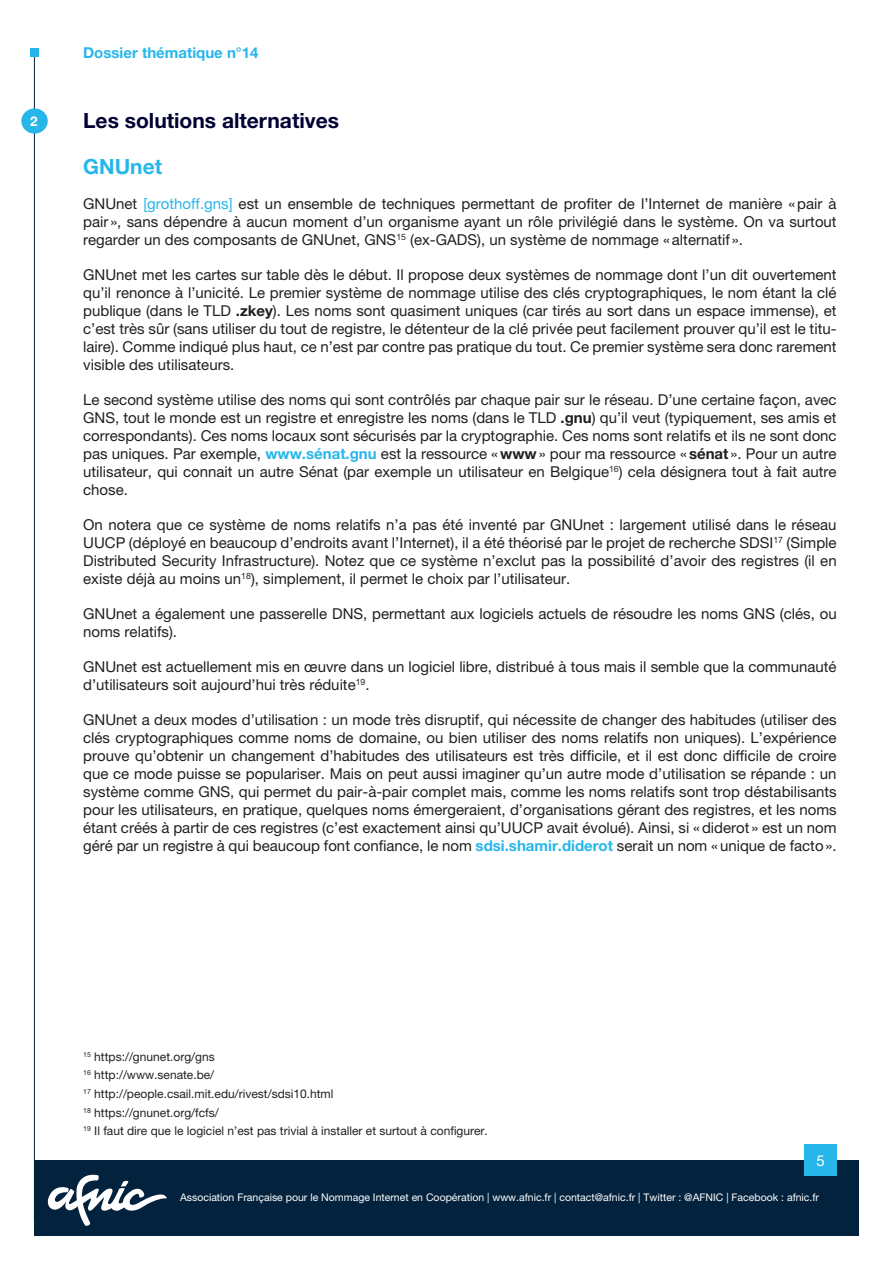
<style>
.page{position:relative;width:893px;height:1263px;background:#fff}
.page>*{position:absolute;margin:0;border:0;box-sizing:border-box;transform-origin:0 0}
.t1{font:700 21px "Helvetica Neue LT Std";color:#000032}
.c_corpsBleu{font:700 21px "Helvetica Neue LT Std";color:#26b6ea}
.c_corps{font:15px/18px "Helvetica Neue LT Std";color:#231f20;text-align:justify}
.t2{font:700 15px "Helvetica Neue LT Std";color:#26b6ea}
.t3{font:15px "Helvetica Neue LT Std";color:#fff}
.t4{font:700 13.5px "Helvetica Neue LT Std";color:#fff}
.c_corps-2{font:12px "Helvetica Neue LT Std";color:#231f20}
.t5{font:10.5px "Helvetica Neue LT Std";color:#fff}
.s1{color:#26b6ea}
.s2{font-weight:700}
.s3{font-weight:700;color:#26b6ea}
</style>
<div class="page">
<div style="left:34px;top:1161px;width:825px;height:75px;background:#03223d"></div>
<div style="left:804px;top:1145px;width:33px;height:31px;background:#26b6ea"></div>
<hr style="left:34px;top:54px;width:1px;height:1168px;background:#03223d">
<svg style="left:47px;top:1174px;width:120px;height:52px"></svg>
<div style="left:30px;top:49px;width:8px;height:8px;background:#26b6ea"></div>
<div style="left:21px;top:108px;width:27px;height:26px;background:#26b6ea;border-radius:50%"></div>
<p class="t2" style="left:83px;top:44px;width:177px">Dossier thématique n°14</p>
<p class="t4" style="left:30px;top:113px;width:9px">2</p>
<p class="t1" style="left:83px;top:107px;width:257px">Les solutions alternatives</p>
<p class="c_corpsBleu" style="left:83px;top:154px;width:80px">GNUnet</p>
<p class="c_corps" style="left:83px;top:195px;width:755px">GNUnet <span class="s1">[grothoff.gns]</span> est un ensemble de techniques permettant de profiter de l’Internet de manière «pair à pair », sans dépendre à aucun moment d’un organisme ayant un rôle privilégié dans le système. On va surtout regarder un des composants de GNUnet, GNS<sup>15</sup> (ex-GADS), un système de nommage «alternatif ».</p>
<p class="c_corps" style="left:83px;top:266px;width:755px">GNUnet met les cartes sur table dès le début. Il propose deux systèmes de nommage dont l’un dit ouvertement qu’il renonce à l’unicité. Le premier système de nommage utilise des clés cryptographiques, le nom étant la clé publique (dans le TLD <span class="s2">.zkey</span>). Les noms sont quasiment uniques (car tirés au sort dans un espace immense), et c’est très sûr (sans utiliser du tout de registre, le détenteur de la clé privée peut facilement prouver qu’il est le titu&shy;laire). Comme indiqué plus haut, ce n’est par contre pas pratique du tout. Ce premier système sera donc rarement visible des utilisateurs.</p>
<p class="c_corps" style="left:83px;top:391px;width:755px">Le second système utilise des noms qui sont contrôlés par chaque pair sur le réseau. D’une certaine façon, avec GNS, tout le monde est un registre et enregistre les noms (dans le TLD <span class="s2">.gnu</span>) qu’il veut (typiquement, ses amis et correspondants). Ces noms locaux sont sécurisés par la cryptographie. Ces noms sont relatifs et ils ne sont donc pas uniques. Par exemple, <span class="s3">www.sénat.gnu</span> est la ressource «<span class="s2">www</span>» pour ma ressource «<span class="s2">sénat</span> ». Pour un autre utilisateur, qui connait un autre Sénat (par exemple un utilisateur en Belgique<sup>16</sup>) cela désignera tout à fait autre chose.</p>
<p class="c_corps" style="left:83px;top:516px;width:755px">On notera que ce système de noms relatifs n’a pas été inventé par GNUnet : largement utilisé dans le réseau UUCP (déployé en beaucoup d’endroits avant l’Internet), il a été théorisé par le projet de recherche SDSI<sup>17</sup> (Simple Distributed Security Infrastructure). Notez que ce système n’exclut pas la possibilité d’avoir des registres (il en existe déjà au moins un<sup>18</sup>), simplement, il permet le choix par l’utilisateur.</p>
<p class="c_corps" style="left:83px;top:605px;width:755px">GNUnet a également une passerelle DNS, permettant aux logiciels actuels de résoudre les noms GNS (clés, ou noms relatifs).</p>
<p class="c_corps" style="left:83px;top:658px;width:755px">GNUnet est actuellement mis en œuvre dans un logiciel libre, distribué à tous mais il semble que la communauté d’utilisateurs soit aujourd’hui très réduite<sup>19</sup>.</p>
<p class="c_corps" style="left:83px;top:711px;width:755px">GNUnet a deux modes d’utilisation : un mode très disruptif, qui nécessite de changer des habitudes (utiliser des clés cryptographiques comme noms de domaine, ou bien utiliser des noms relatifs non uniques). L’expérience prouve qu’obtenir un changement d’habitudes des utilisateurs est très difficile, et il est donc difficile de croire que ce mode puisse se populariser. Mais on peut aussi imaginer qu’un autre mode d’utilisation se répande : un système comme GNS, qui permet du pair-à-pair complet mais, comme les noms relatifs sont trop déstabilisants pour les utilisateurs, en pratique, quelques noms émergeraient, d’organisations gérant des registres, et les noms étant créés à partir de ces registres (c’est exactement ainsi qu’UUCP avait évolué). Ainsi, si «diderot » est un nom géré par un registre à qui beaucoup font confiance, le nom <span class="s3">sdsi.shamir.diderot</span> serait un nom «unique de facto».</p>
<p class="c_corps-2" style="left:83px;top:1049px;width:133px"><sup>15</sup> https://gnunet.org/gns</p>
<p class="c_corps-2" style="left:83px;top:1068px;width:133px"><sup>16</sup> http://www.senate.be/</p>
<p class="c_corps-2" style="left:83px;top:1087px;width:252px"><sup>17</sup> http://people.csail.mit.edu/rivest/sdsi10.html</p>
<p class="c_corps-2" style="left:83px;top:1105px;width:137px"><sup>18</sup> https://gnunet.org/fcfs/</p>
<p class="c_corps-2" style="left:83px;top:1124px;width:406px"><sup>19</sup> Il faut dire que le logiciel n’est pas trivial à installer et surtout à configurer.</p>
<p class="t3" style="left:816px;top:1151px;width:10px">5</p>
<p class="t5" style="left:180px;top:1191px;width:641px">Association Française pour le Nommage Internet en Coopération | www.afnic.fr | contact@afnic.fr | Twitter : @AFNIC | Facebook : afnic.fr</p>
</div>
